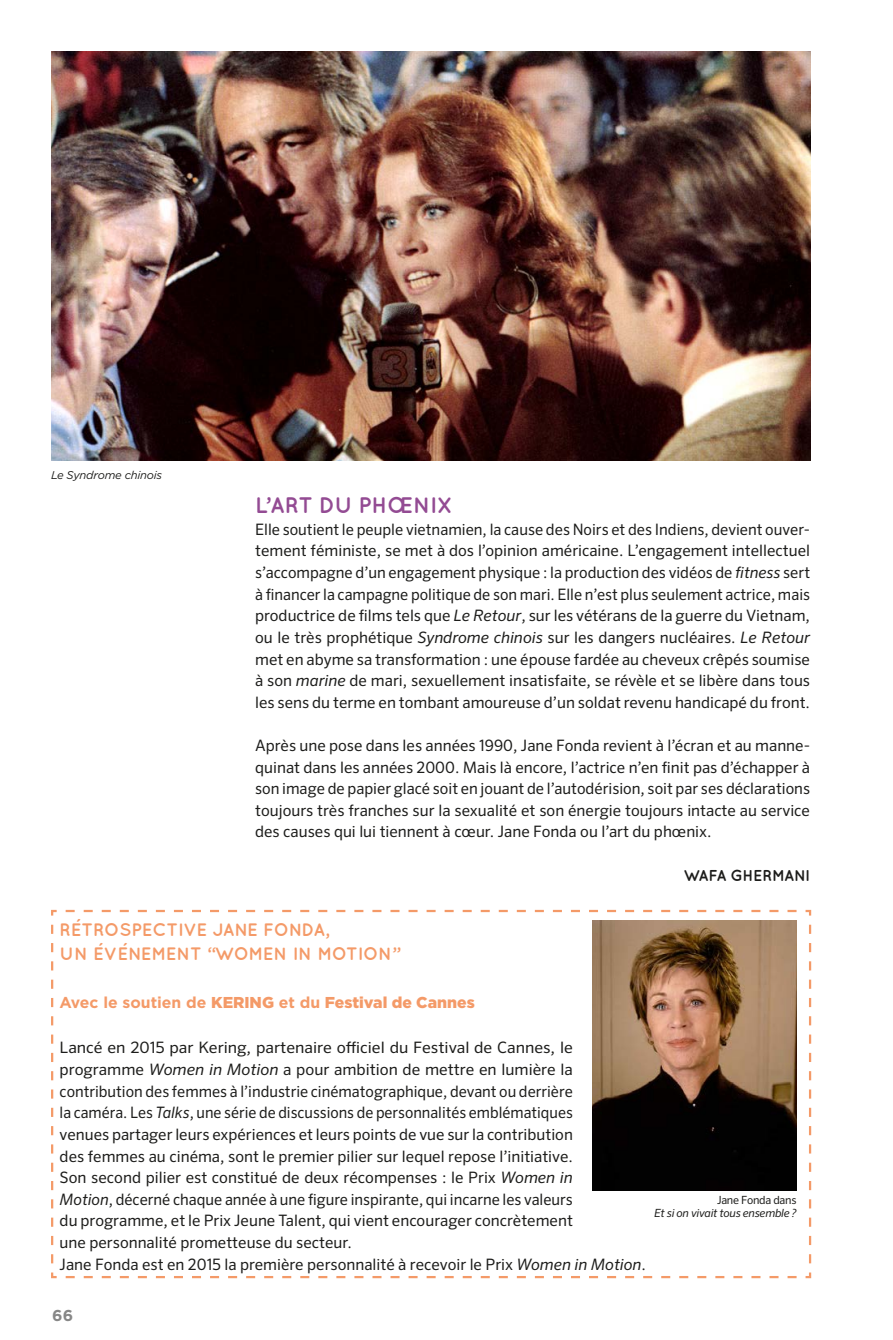
<style>
.page{position:relative;width:893px;height:1340px;background:#fff}
.page>*{position:absolute;margin:0;border:0;box-sizing:border-box;transform-origin:0 0}
.t1{font:700 22.5px "Quicksand";letter-spacing:-.01em;color:#934b93}
.t2{font:700 18px/24.3px "Quicksand";letter-spacing:-.005em;color:#f49a68}
.t3{font:15.75px/21.6px "Sero Pro";color:#1d1d1b;text-align:justify}
.t4{font:15.75px/21.6px "Sero Pro";color:#1d1d1b;scale:1.04 1}
.t5{font:900 15.75px "Gotham HTF";color:#f49a68}
.t6{font:700 15.75px "Quicksand";letter-spacing:-.03em;color:#1d1d1b}
.t7{font:700 15.75px "Gotham HTF";color:#878787}
.t8{font:italic 11.25px "Sero Pro";letter-spacing:-.02em;color:#1d1d1b}
.t9{font:italic 11.25px "Gotham HTF";letter-spacing:-.02em;color:#1d1d1b}
.t10{font:11.25px "Sero Pro";letter-spacing:-.02em;color:#1d1d1b}
.s1{font-style:italic}
.s2{font-weight:700}
</style>
<div class="page">
<svg style="left:51px;top:909px;width:761px;height:370px"></svg>
<img style="left:51px;top:51px;width:759px;height:409px">
<img style="left:592px;top:920px;width:204px;height:269px">
<p class="t9" style="left:51px;top:469px;width:113px">Le Syndrome chinois</p>
<h1 class="t1" style="left:255px;top:492px;width:200px">L’ART DU PHŒNIX</h1>
<p class="t3" style="left:255px;top:518px;width:556px">Elle soutient le peuple vietnamien, la cause des Noirs et des Indiens, devient ouver&shy;tement féministe, se met à dos l’opinion américaine. L’engagement intellectuel s’accompagne d’un engagement physique : la production des vidéos de <span class="s1">fitness</span> sert à financer la campagne politique de son mari. Elle n’est plus seulement actrice, mais productrice de films tels que <span class="s1">Le Retour</span>, sur les vétérans de la guerre du Vietnam, ou le très prophétique <span class="s1">Syndrome chinois</span> sur les dangers nucléaires. <span class="s1">Le Retour </span>met en abyme sa transformation : une épouse fardée au cheveux crêpés soumise à son <span class="s1">marine</span> de mari, sexuellement insatisfaite, se révèle et se libère dans tous les sens du terme en tombant amoureuse d’un soldat revenu handicapé du front.</p>
<p class="t3" style="left:255px;top:734px;width:556px">Après une pose dans les années 1990, Jane Fonda revient à l’écran et au manne&shy;quinat dans les années 2000. Mais là encore, l’actrice n’en finit pas d’échapper à son image de papier glacé soit en jouant de l’autodérision, soit par ses déclarations toujours très franches sur la sexualité et son énergie toujours intacte au service des causes qui lui tiennent à cœur. Jane Fonda ou l’art du phœnix.</p>
<p class="t6" style="left:683px;top:865px;width:128px">WAFA GHERMANI</p>
<p class="t2" style="left:60px;top:916px;width:341px">RÉTROSPECTIVE JANE FONDA,<br>UN ÉVÉNEMENT “WOMEN IN MOTION”</p>
<p class="t5" style="left:60px;top:992px;width:417px"><span class="s2">Avec le soutien de</span> KERING <span class="s2">et du</span> Festival de Cannes</p>
<p class="t4" style="left:60px;top:1036px;width:565px">Lancé en 2015 par Kering, partenaire officiel du Festival de Cannes, le programme <span class="s1">Women in Motion</span> a pour ambition de mettre en lumière la contribution des femmes à l’industrie cinématographique, devant ou derrière<br>la caméra. Les <span class="s1">Talks</span>, une série de discussions de personnalités emblématiques<br>venues partager leurs expériences et leurs points de vue sur la contribution<br>des femmes au cinéma, sont le premier pilier sur lequel repose l’initiative.<br>Son second pilier est constitué de deux récompenses : le Prix <span class="s1">Women in<br>Motion</span>, décerné chaque année à une figure inspirante, qui incarne les valeurs<br>du programme, et le Prix Jeune Talent, qui vient encourager concrètement<br>une personnalité prometteuse du secteur.<br>Jane Fonda est en 2015 la première personnalité à recevoir le Prix <span class="s1">Women in Motion</span>.</p>
<p class="t10" style="left:717px;top:1192px;width:81px">Jane Fonda dans</p>
<p class="t8" style="left:654px;top:1206px;width:144px">Et si on vivait tous ensemble ?</p>
<p class="t7" style="left:52px;top:1306px;width:22px">66</p>
</div>
